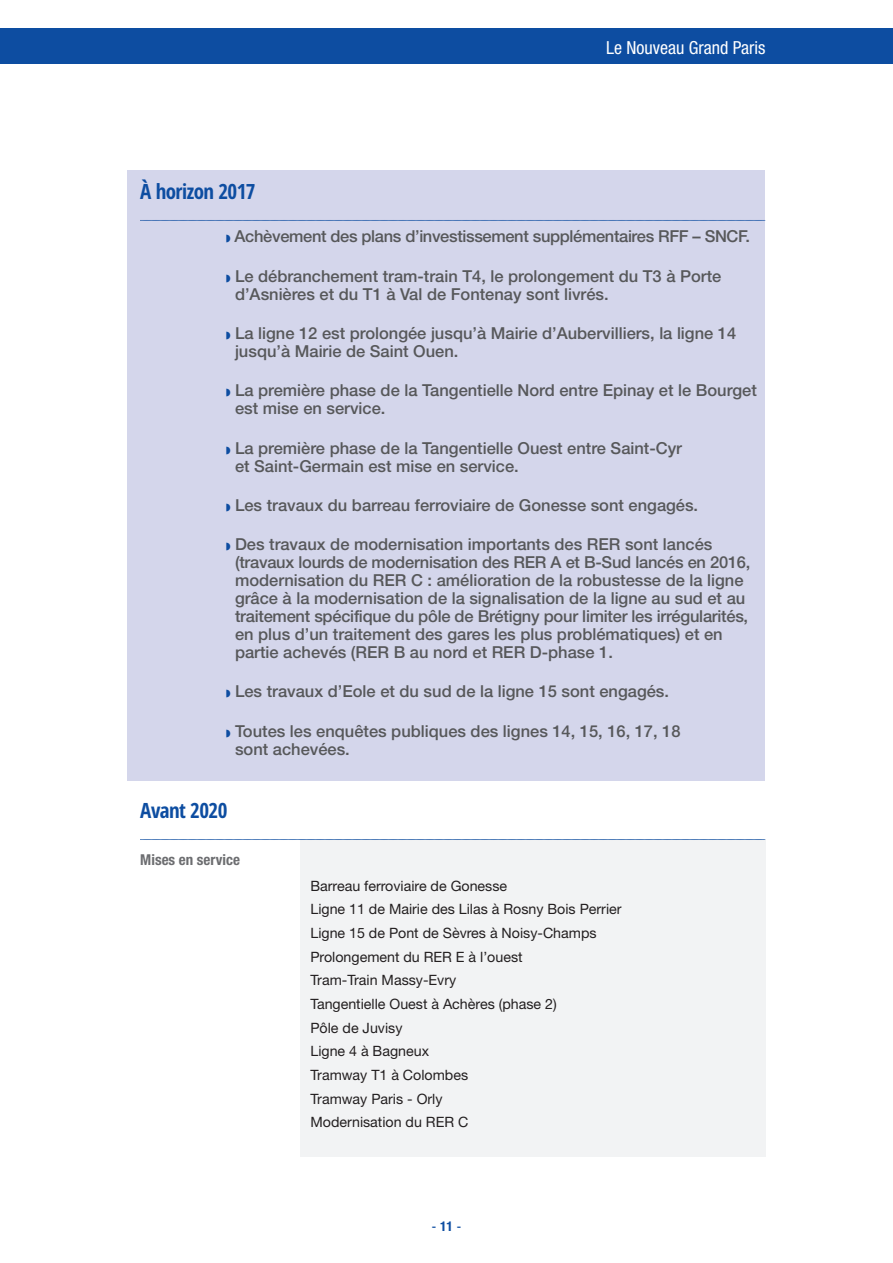
<style>
.page{position:relative;width:893px;height:1263px;background:#fff}
.page>*{position:absolute;margin:0;border:0;box-sizing:border-box;transform-origin:0 0}
.t1{font:700 condensed 21px "Open Sans";letter-spacing:-.025em;color:#0d4da1}
.t2{font:condensed 18px "Helvetica Neue";color:#fff}
.t3{font:500 16.5px/18px "Helvetica Neue";color:#57585a}
.t4{font:500 16.5px "Helvetica Neue";letter-spacing:-.02em;color:#57585a}
.t5{font:700 condensed 15px "Helvetica Neue";color:#6c6d70}
.t6{font:14.25px/23.7px "Helvetica Neue";color:#231f20}
.t7{font:13.5px "Helvetica";color:#0d4da1}
.s1{color:#0d4da1}
.s2{font-family:"Helvetica Neue";font-weight:700;font-stretch:condensed}
</style>
<div class="page">
<div style="left:128px;top:170px;width:637px;height:610px;background:#d4d6eb"></div>
<div style="left:0;top:29px;width:893px;height:35px;background:#0d4da1"></div>
<svg style="left:140px;top:220px;width:626px;height:1px"></svg>
<div style="left:300px;top:839px;width:465px;height:318px;background:#f2f3f4"></div>
<svg style="left:140px;top:839px;width:626px;height:1px"></svg>
<p class="t2" style="left:606px;top:42px;width:161px">Le Nouveau Grand Paris</p>
<p class="t1" style="left:140px;top:179px;width:117px">À horizon 2017</p>
<p class="t4" style="left:225px;top:231px;width:526px"><span class="s1">◗</span> Achèvement des plans d’investissement supplémentaires RFF – SNCF.</p>
<p class="t3" style="left:235px;top:268px;width:488px;text-indent:-10px"><span class="s1">◗</span> Le débranchement tram-train T4, le prolongement du T3 à Porte d’Asnières et du T1 à Val de Fontenay sont livrés.</p>
<p class="t3" style="left:235px;top:326px;width:503px;text-indent:-10px"><span class="s1">◗</span> La ligne 12 est prolongée jusqu’à Mairie d’Aubervilliers, la ligne 14 jusqu’à Mairie de Saint Ouen.</p>
<p class="t3" style="left:235px;top:383px;width:523px;text-indent:-10px"><span class="s1">◗</span> La première phase de la Tangentielle Nord entre Epinay et le Bourget est mise en service.</p>
<p class="t3" style="left:235px;top:440px;width:449px;text-indent:-10px"><span class="s1">◗</span> La première phase de la Tangentielle Ouest entre Saint-Cyr et Saint-Germain est mise en service.</p>
<p class="t3" style="left:225px;top:497px;width:474px"><span class="s1">◗</span> Les travaux du barreau ferroviaire de Gonesse sont engagés.</p>
<p class="t3" style="left:235px;top:537px;width:517px;text-indent:-10px"><span class="s1">◗</span> Des travaux de modernisation importants des RER sont lancés (travaux lourds de modernisation des RER A et B-Sud lancés en 2016, modernisation du RER C : amélioration de la robustesse de la ligne grâce à la modernisation de la signalisation de la ligne au sud et au traitement spécifique du pôle de Brétigny pour limiter les irrégularités, en plus d’un traitement des gares les plus problématiques) et en partie achevés (RER B au nord et RER D-phase 1.</p>
<p class="t3" style="left:225px;top:684px;width:445px"><span class="s1">◗</span> Les travaux d’Eole et du sud de la ligne 15 sont engagés.</p>
<p class="t3" style="left:235px;top:723px;width:447px;text-indent:-10px"><span class="s1">◗</span> Toutes les enquêtes publiques des lignes 14, 15, 16, 17, 18 sont achevées.</p>
<p class="t1" style="left:140px;top:798px;width:89px">Avant 2020</p>
<p class="t5" style="left:140px;top:851px;width:101px">Mises en service</p>
<p class="t6" style="left:310px;top:875px;width:313px">Barreau ferroviaire de Gonesse<br>Ligne 11 de Mairie des Lilas à Rosny Bois Perrier<br>Ligne 15 de Pont de Sèvres à Noisy-Champs<br>Prolongement du RER E à l’ouest<br>Tram-Train Massy-Evry<br>Tangentielle Ouest à Achères (phase 2)<br>Pôle de Juvisy<br>Ligne 4 à Bagneux<br>Tramway T1 à Colombes<br>Tramway Paris - Orly<br>Modernisation du RER C</p>
<p class="t7" style="left:432px;top:1219px;width:31px">-<span class="s2">11</span>-</p>
</div>
